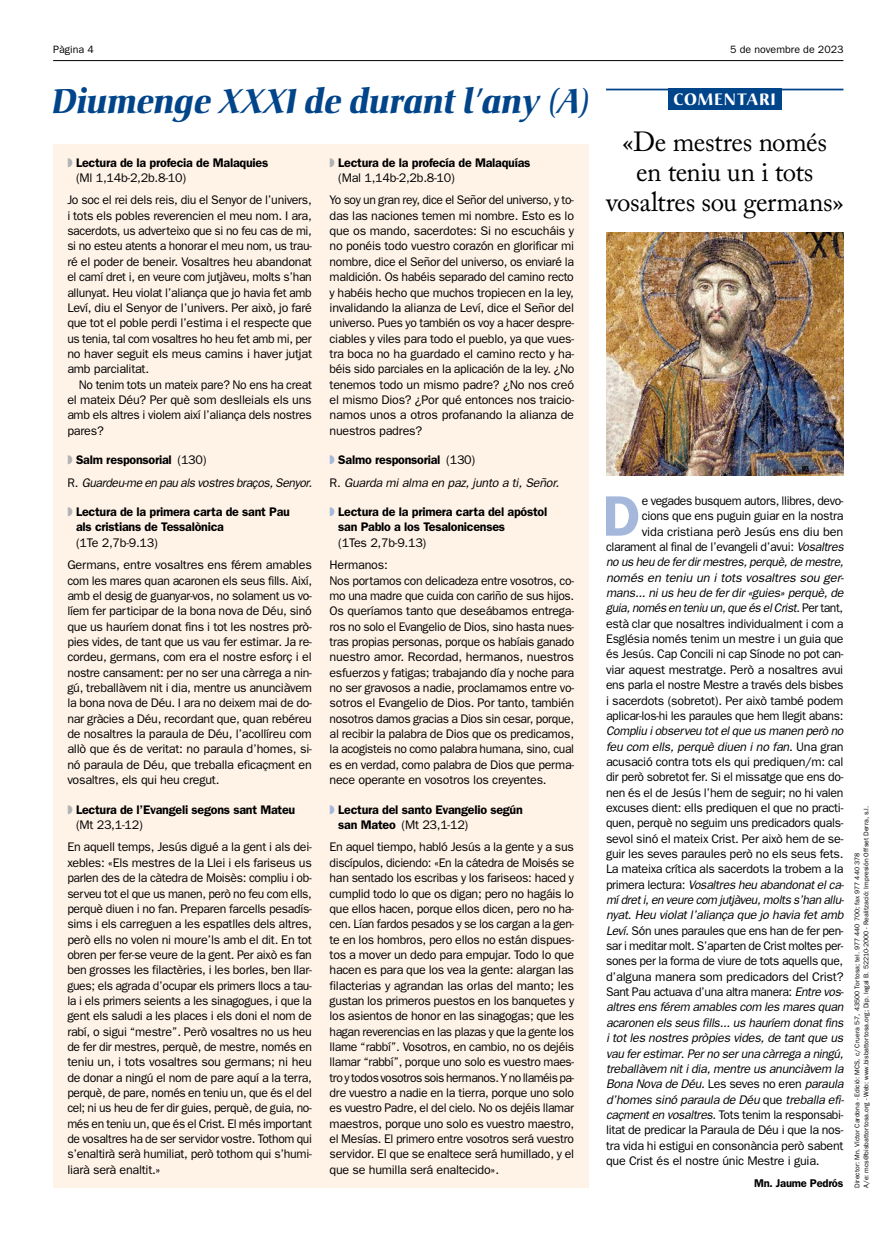
<style>
.page{position:relative;width:886px;height:1241px;background:#fff}
.page>*{position:absolute;margin:0;border:0;box-sizing:border-box;transform-origin:0 0}
.t1{font:600 57.25px "Franklin Gothic";color:#a5b8db}
.t2{font:italic 700 33.75px "Christiana";color:#00448a}
.t3{font:27.5px/30px "Adobe Caslon Pro";letter-spacing:-.015em;color:#000;text-align:center}
.t4{font:700 16.25px "Christiana";letter-spacing:.055em;color:#fff}
.t5{font:12.5px/15.4px "Franklin Gothic";letter-spacing:-.02em;color:#000;text-align:justify}
.t6{font:600 12.5px/15.4px "Franklin Gothic";letter-spacing:-.02em;color:#000}
.t7{font:italic 12.5px/22.4px "Franklin Gothic";color:#000}
.t8{font:600 11.25px "Franklin Gothic";letter-spacing:-.02em;color:#000}
.t9{font:10.62px "Franklin Gothic";color:#000}
.t10{font:6.88px/8.8px "Franklin Gothic";color:#000}
.s1{color:#b1b2b4}
.s2{font-weight:400}
.s3{font-weight:600;font-style:normal}
.s4{font-style:normal}
.s5{color:#a5b8db}
.s6{font-style:italic}
</style>
<div class="page">
<hr style="left:53px;top:60px;width:790px;height:1px;background:#000">
<div style="left:53px;top:144px;width:535px;height:1043px;background:#fff3e8"></div>
<div style="left:668px;top:89px;width:113px;height:21px;background:#00448a"></div>
<hr style="left:606px;top:89px;width:237px;height:1px;background:#00448a">
<img style="left:606px;top:232px;width:237px;height:244px">
<p class="t9" style="left:53px;top:46px;width:42px">Pàgina 4</p>
<p class="t9" style="left:730px;top:46px;width:115px">5 de novembre de 2023</p>
<h2 class="t2" style="left:53px;top:87px;width:539px">Diumenge XXXI de durant l’any (A)</h2>
<p class="t6" style="left:76px;top:155px;width:194px;text-indent:-9px"><span class="s1">◗</span> Lectura de la profecia de Malaquies <span class="s2">(Ml 1,14b-2,2b.8-10)</span></p>
<p class="t5" style="left:67px;top:193px;width:246px">Jo soc el rei dels reis, diu el Senyor de l’univers, i tots els pobles reverencien el meu nom. I ara, sacerdots, us adverteixo que si no feu cas de mi, si no esteu atents a honorar el meu nom, us trau&shy;ré el poder de beneir. Vosaltres heu abandonat el camí dret i, en veure com jutjàveu, molts s’han allunyat. Heu violat l’aliança que jo havia fet amb Leví, diu el Senyor de l’univers. Per això, jo faré que tot el poble perdi l’estima i el respecte que us tenia, tal com vosaltres ho heu fet amb mi, per no haver seguit els meus camins i haver jutjat amb parcialitat.</p>
<p class="t5" style="left:67px;top:377px;width:246px;text-indent:12px">No tenim tots un mateix pare? No ens ha creat el mateix Déu? Per què som deslleials els uns amb els altres i violem així l’aliança dels nostres pares?</p>
<p class="t7" style="left:67px;top:449px;width:248px"><span class="s1">◗</span> <span class="s3">Salm responsorial</span> <span class="s4">(130)<br>R .</span> Guardeu-me en pau als vostres braços,Senyor.</p>
<p class="t6" style="left:76px;top:505px;width:215px;text-indent:-9px"><span class="s1">◗</span> Lectura de la primera carta de sant Pau als cristians de Tessalònica</p>
<p class="t5" style="left:67px;top:532px;width:246px;line-height:22.4px;text-indent:9px">(1Te 2,7b-9.13)<br>Germans, entre vosaltres ens férem amables</p>
<p class="t5" style="left:67px;top:573px;width:246px">com les mares quan acaronen els seus fills. Així, amb el desig de guanyar-vos, no solament us vo&shy;líem fer participar de la bona nova de Déu, sinó que us hauríem donat fins i tot les nostres prò&shy;pies vides, de tant que us vau fer estimar. Ja re&shy;cordeu, germans, com era el nostre esforç i el nostre cansament: per no ser una càrrega a nin&shy;gú, treballàvem nit i dia, mentre us anunciàvem la bona nova de Déu. I ara no deixem mai de do&shy;nar gràcies a Déu, recordant que, quan rebéreu de nosaltres la paraula de Déu, l’acollíreu com allò que és de veritat: no paraula d’homes, si&shy;nó paraula de Déu, que treballa eficaçment en vosaltres, els qui heu cregut.</p>
<p class="t6" style="left:76px;top:802px;width:221px;text-indent:-9px"><span class="s1">◗</span> Lectura de l’Evangeli segons sant Mateu <span class="s2">(Mt 23,1-12)</span></p>
<p class="t5" style="left:67px;top:840px;width:246px">En aquell temps, Jesús digué a la gent i als dei&shy;xebles: «Els mestres de la Llei i els fariseus us parlen des de la càtedra de Moisès: compliu i ob&shy;serveu tot el que us manen, però no feu com ells, perquè diuen i no fan. Preparen farcells pesadís&shy;sims i els carreguen a les espatlles dels altres, però ells no volen ni moure’ls amb el dit. En tot obren per fer-se veure de la gent. Per això es fan ben grosses les filactèries, i les borles, ben llar&shy;gues; els agrada d’ocupar els primers llocs a tau&shy;la i els primers seients a les sinagogues, i que la gent els saludi a les places i els doni el nom de rabí, o sigui “mestre”. Però vosaltres no us heu de fer dir mestres, perquè, de mestre, només en teniu un, i tots vosaltres sou germans; ni heu de donar a ningú el nom de pare aquí a la terra, perquè, de pare, només en teniu un, que és el del cel; ni us heu de fer dir guies, perquè, de guia, no&shy;més en teniu un, que és el Crist. El més important de vosaltres ha de ser servidor vostre. Tothom qui s’enaltirà serà humiliat, però tothom qui s’humi&shy;liarà serà enaltit.»</p>
<p class="t6" style="left:338px;top:155px;width:194px;text-indent:-9px"><span class="s1">◗</span> Lectura de la profecía de Malaquías <span class="s2">(Mal 1,14b-2,2b.8-10)</span></p>
<p class="t5" style="left:330px;top:193px;width:246px">Yo soy un gran rey, dice el Señor del universo, y to&shy;das las naciones temen mi nombre. Esto es lo que os mando, sacerdotes: Si no escucháis y no ponéis todo vuestro corazón en glorificar mi nombre, dice el Señor del universo, os enviaré la maldición. Os habéis separado del camino recto y habéis hecho que muchos tropiecen en la ley, invalidando la alianza de Leví, dice el Señor del universo. Pues yo también os voy a hacer despre&shy;ciables y viles para todo el pueblo, ya que vues&shy;tra boca no ha guardado el camino recto y ha&shy;béis sido parciales en la aplicación de la ley. ¿No tenemos todo un mismo padre? ¿No nos creó el mismo Dios? ¿Por qué entonces nos traicio&shy;namos unos a otros profanando la alianza de nuestros padres?</p>
<p class="t7" style="left:330px;top:449px;width:233px"><span class="s5">◗</span> <span class="s3">Salmo responsorial</span> <span class="s4">(130)<br>R .</span> Guarda mi alma en paz, junto a ti, Señor.</p>
<p class="t6" style="left:338px;top:505px;width:210px;text-indent:-9px"><span class="s5">◗</span> Lectura de la primera carta del apóstol san Pablo a los Tesalonicenses</p>
<p class="t5" style="left:330px;top:532px;width:98px;line-height:22.4px;text-indent:9px">(1Tes 2,7b-9.13)<br>Hermanos:</p>
<p class="t5" style="left:330px;top:573px;width:246px">Nos portamos con delicadeza entre vosotros, co&shy;mo una madre que cuida con cariño de sus hijos.<br>Os queríamos tanto que deseábamos entrega&shy;ros no solo el Evangelio de Dios, sino hasta nues&shy;tras propias personas, porque os habíais ganado nuestro amor. Recordad, hermanos, nuestros esfuerzos y fatigas; trabajando día y noche para no ser gravosos a nadie, proclamamos entre vo&shy;sotros el Evangelio de Dios. Por tanto, también nosotros damos gracias a Dios sin cesar, porque, al recibir la palabra de Dios que os predicamos, la acogisteis no como palabra humana, sino, cual es en verdad, como palabra de Dios que perma&shy;nece operante en vosotros los creyentes.</p>
<p class="t6" style="left:338px;top:802px;width:186px;text-indent:-9px"><span class="s5">◗</span> Lectura del santo Evangelio según san Mateo <span class="s2">(Mt 23,1-12)</span></p>
<p class="t5" style="left:330px;top:840px;width:246px">En aquel tiempo, habló Jesús a la gente y a sus discípulos, diciendo: «En la cátedra de Moisés se han sentado los escribas y los fariseos: haced y cumplid todo lo que os digan; pero no hagáis lo que ellos hacen, porque ellos dicen, pero no ha&shy;cen. Lían fardos pesados y se los cargan a la gen&shy;te en los hombros, pero ellos no están dispues&shy;tos a mover un dedo para empujar. Todo lo que hacen es para que los vea la gente: alargan las filacterias y agrandan las orlas del manto; les gustan los primeros puestos en los banquetes y los asientos de honor en las sinagogas; que les hagan reverencias en las plazas y que la gente los llame “rabbí”. Vosotros, en cambio, no os dejéis llamar “rabbí”, porque uno solo es vuestro maes&shy;tro y todos vosotros sois hermanos. Y no llaméis pa&shy;dre vuestro a nadie en la tierra, porque uno solo es vuestro Padre, el del cielo. No os dejéis llamar maestros, porque uno solo es vuestro maestro, el Mesías. El primero entre vosotros será vuestro servidor. El que se enaltece será humillado, y el que se humilla será enaltecido».</p>
<h3 class="t4" style="left:673px;top:90px;width:104px">COMENTARI</h3>
<h3 class="t3" style="left:606px;top:129px;width:239px">«De mestres només<br>en teniu un i tots vosaltres sou germans»</h3>
<p class="t5" style="left:606px;top:494px;width:241px;text-align:right">e vegades busquem autors, llibres, devo-<br>cions que ens puguin guiar en la nostra<br>vida cristiana però Jesús ens diu ben clarament al final de l’evangeli d’avui: <span class="s6">Vosaltres no us heu de ferdirmestres,perquè,de mestre, només en teniu un i tots vosaltres sou ger&shy;mans...nius heu de ferdir«guies» perquè,de guia,només en teniu un,que és elCrist</span>. P e r t a n t , està clar que nosaltres individualment i com a Església només tenim un mestre i un guia que és Jesús. Cap Concili ni cap Sínode no pot can&shy;viar aquest mestratge. Però a nosaltres avui ens parla el nostre Mestre a través dels bisbes i sacerdots (sobretot). Per això també podem aplicar-los-hi les paraules que hem llegit abans:</p>
<p class="t5" style="left:606px;top:724px;width:241px;text-align:left"><span class="s6">Compliu iobserveu totelque us manen però no feu com ells, perquè diuen i no fan</span>. U n a g r a n acusació contra tots els qui prediquen/m: cal dir però sobretot fer. Si el missatge que ens do&shy;nen és el de Jesús l’hem de seguir; no hi valen excuses dient: ells prediquen el que no practi&shy;quen, perquè no seguim uns predicadors quals&shy;sevol sinó el mateix Crist. Per això hem de se&shy;guir les seves paraules però no els seus fets.<br>La mateixa crítica als sacerdots la trobem a la p r i m e r a l e ct u r a : <span class="s6">Vosaltres heu abandonatelca&shy;mí dreti,en veure com jutjàveu,molts s’han allu&shy;nyat</span>. <span class="s6">Heu violat l’aliança que jo havia fet amb Leví</span>. Són unes paraules que ens han de fer pen&shy;sar i meditar molt. S’aparten de Crist moltes per&shy;sones per la forma de viure de tots aquells que, d’alguna manera som predicadors del Crist?<br>Sant Pau actuava d’una altra manera: <span class="s6">Entre vos&shy;altres ens férem amables com les mares quan acaronen els seus fills...us hauríem donatfins i tot les nostres pròpies vides, de tant que us vau ferestimar</span>. <span class="s6">Perno seruna càrrega a ningú, treballàvem nitidia,mentre us anunciàvem la Bona Nova de Déu.</span>L e s s eve s n o e r e n <span class="s6">paraula d’homes sinó paraula de Déu</span> q u e <span class="s6">treballa efi&shy;caçmenten vosaltres</span>. Tots tenim la responsabi&shy;litat de predicar la Paraula de Déu i que la nos&shy;tra vida hi estigui en consonància però sabent que Crist és el nostre únic Mestre i guia.</p>
<p class="t8" style="left:754px;top:1178px;width:91px">Mn. Jaume Pedrós</p>
<h1 class="t1" style="left:602px;top:494px;width:39px">D</h1>
<p class="t10" style="left:853px;top:1187px;width:383px;rotate:-90deg">Director: Mn. Víctor Cardona - Edició: MCS, c/ Cruera 5-7, 43500 Tortosa; tel. 977 440 700; fax 977 440 378<br>A/e: mcs@bisbattortosa.org - Web: www.bisbattortosa.org; Dip. legal B. 52210-2000 - Realització: Impresión Offset Derra, s.l.</p>
</div>
